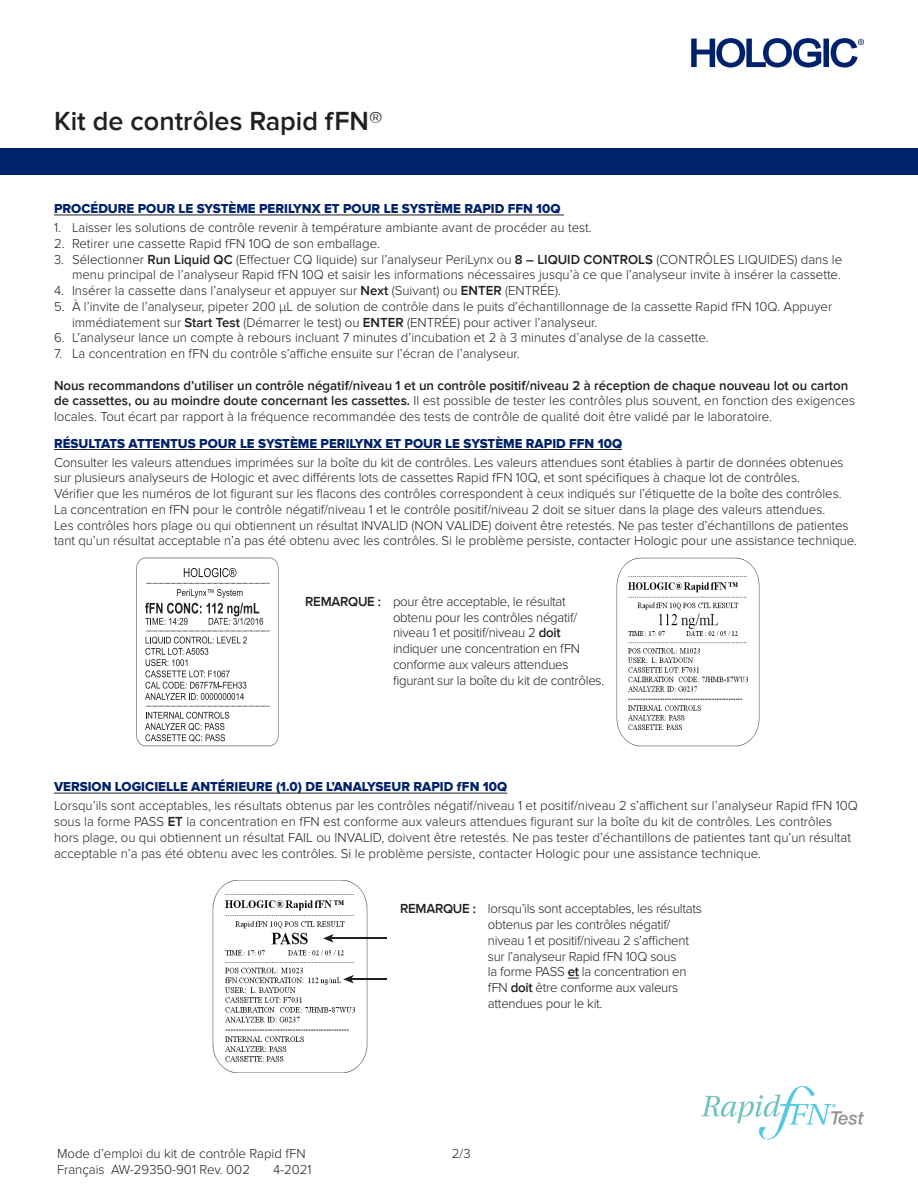
<style>
.page{position:relative;width:918px;height:1188px;background:#fff}
.page>*{position:absolute;margin:0;border:0;box-sizing:border-box;transform-origin:0 0}
.t1{font:600 27px "Proxima Nova";color:#231f20}
.Text{font:300 13.5px/15.8px "Proxima Nova";letter-spacing:-.005em;color:#231f20}
.Text_indented{font:300 13.5px/15.8px "Proxima Nova";color:#231f20;text-align:right}
.Note_text_in_table{font:300 13.5px/15.8px "Proxima Nova";letter-spacing:-.02em;color:#231f20}
.Section_name{font:13.5px "Proxima Nova Extrabld";color:#00226b}
.s1{font-weight:600}
</style>
<div class="page">
<div style="left:0;top:149px;width:918px;height:26px;background:#00226b"></div>
<svg style="left:691px;top:38px;width:173px;height:30px"></svg>
<svg style="left:701px;top:1086px;width:163px;height:54px"></svg>
<hr style="left:54px;top:215px;width:510px;height:1px;background:#231f20">
<hr style="left:54px;top:449px;width:568px;height:1px;background:#231f20">
<hr style="left:54px;top:793px;width:453px;height:1px;background:#231f20">
<svg style="left:136px;top:557px;width:143px;height:189px"></svg>
<img style="left:617px;top:558px;width:142px;height:188px">
<img style="left:213px;top:880px;width:154px;height:192px">
<hr style="left:331px;top:938px;width:56px;height:1px;background:#231f20">
<svg style="left:323px;top:934px;width:11px;height:9px"></svg>
<hr style="left:351px;top:979px;width:36px;height:1px;background:#231f20">
<svg style="left:343px;top:975px;width:11px;height:9px"></svg>
<h1 class="t1" style="left:54px;top:106px;width:330px">Kit de contrôles Rapid fFN®</h1>
<p class="Section_name" style="left:54px;top:201px;width:508px">PROCÉDURE POUR LE SYSTÈME PERILYNX ET POUR LE SYSTÈME RAPID FFN 10Q</p>
<p class="Text_indented" style="left:54px;top:220px;width:539px">1. Laisser les solutions de contrôle revenir à température ambiante avant de procéder au test.</p>
<p class="Text_indented" style="left:54px;top:236px;width:328px">2. Retirer une cassette Rapid fFN 10Q de son emballage.</p>
<p class="Text_indented" style="left:54px;top:251px;width:790px">3. Sélectionner <span class="s1">Run Liquid QC</span> (Effectuer CQ liquide) sur l’analyseur PeriLynx ou <span class="s1">8 – LIQUID CONTROLS</span> (CONTRÔLES LIQUIDES) dans le menu principal de l’analyseur Rapid fFN 10Q et saisir les informations nécessaires jusqu’à ce que l’analyseur invite à insérer la cassette.</p>
<p class="Text_indented" style="left:54px;top:283px;width:508px">4. Insérer la cassette dans l’analyseur et appuyer sur <span class="s1">Next</span> (Suivant) ou <span class="s1">ENTER</span> (ENTRÉE).</p>
<p class="Text_indented" style="left:72px;top:299px;width:762px;text-align:left;text-indent:-18px">5. À l’invite de l’analyseur, pipeter 200 µL de solution de contrôle dans le puits d’échantillonnage de la cassette Rapid fFN 10Q. Appuyer immédiatement sur <span class="s1">Start Test</span> (Démarrer le test) ou <span class="s1">ENTER</span> (ENTRÉE) pour activer l’analyseur.</p>
<p class="Text_indented" style="left:54px;top:330px;width:656px">6. L’analyseur lance un compte à rebours incluant 7 minutes d’incubation et 2 à 3 minutes d’analyse de la cassette.</p>
<p class="Text_indented" style="left:54px;top:346px;width:467px">7. La concentration en fFN du contrôle s’affiche ensuite sur l’écran de l’analyseur.</p>
<p class="Text" style="left:54px;top:377px;width:803px"><span class="s1">Nous recommandons d’utiliser un contrôle négatif/niveau 1 et un contrôle positif/niveau 2 à réception de chaque nouveau lot ou carton de cassettes, ou au moindre doute concernant les cassettes.</span> Il est possible de tester les contrôles plus souvent, en fonction des exigences locales. Tout écart par rapport à la fréquence recommandée des tests de contrôle de qualité doit être validé par le laboratoire.</p>
<p class="Section_name" style="left:54px;top:435px;width:570px">RÉSULTATS ATTENTUS POUR LE SYSTÈME PERILYNX ET POUR LE SYSTÈME RAPID FFN 10Q</p>
<p class="Text" style="left:54px;top:454px;width:805px">Consulter les valeurs attendues imprimées sur la boîte du kit de contrôles. Les valeurs attendues sont établies à partir de données obtenues sur plusieurs analyseurs de Hologic et avec différents lots de cassettes Rapid fFN 10Q, et sont spécifiques à chaque lot de contrôles.<br>Vérifier que les numéros de lot figurant sur les flacons des contrôles correspondent à ceux indiqués sur l’étiquette de la boîte des contrôles.<br>La concentration en fFN pour le contrôle négatif/niveau 1 et le contrôle positif/niveau 2 doit se situer dans la plage des valeurs attendues.<br>Les contrôles hors plage ou qui obtiennent un résultat INVALID (NON VALIDE) doivent être retestés. Ne pas tester d’échantillons de patientes tant qu’un résultat acceptable n’a pas été obtenu avec les contrôles. Si le problème persiste, contacter Hologic pour une assistance technique.</p>
<p class="Note_text_in_table" style="left:393px;top:594px;width:213px;text-indent:-88px"><span class="s1">REMARQUE :</span> pour être acceptable, le résultat obtenu pour les contrôles négatif/ niveau 1 et positif/niveau 2 <span class="s1">doit </span>indiquer une concentration en fFN conforme aux valeurs attendues figurant sur la boîte du kit de contrôles.</p>
<p class="Section_name" style="left:54px;top:779px;width:455px">VERSION LOGICIELLE ANTÉRIEURE (1.0) DE L’ANALYSEUR RAPID fFN 10Q</p>
<p class="Text" style="left:54px;top:798px;width:806px">Lorsqu’ils sont acceptables, les résultats obtenus par les contrôles négatif/niveau 1 et positif/niveau 2 s’affichent sur l’analyseur Rapid fFN 10Q sous la forme PASS <span class="s1">ET</span> la concentration en fFN est conforme aux valeurs attendues figurant sur la boîte du kit de contrôles. Les contrôles hors plage, ou qui obtiennent un résultat FAIL ou INVALID, doivent être retestés. Ne pas tester d’échantillons de patientes tant qu’un résultat acceptable n’a pas été obtenu avec les contrôles. Si le problème persiste, contacter Hologic pour une assistance technique.</p>
<p class="Note_text_in_table" style="left:488px;top:901px;width:215px;text-indent:-88px"><span class="s1">REMARQUE :</span> lorsqu’ils sont acceptables, les résultats obtenus par les contrôles négatif/ niveau 1 et positif/niveau 2 s’affichent sur l’analyseur Rapid fFN 10Q sous<br>la forme PASS <span class="s1">et</span> la concentration en fFN <span class="s1">doit</span> être conforme aux valeurs attendues pour le kit.</p>
<p class="Text" style="left:57px;top:1146px;width:250px">Mode d’emploi du kit de contrôle Rapid fFN</p>
<p class="Text" style="left:452px;top:1146px;width:20px">2/3</p>
<p class="Text" style="left:57px;top:1161px;width:195px">Français AW-29350-901 Rev. 002</p>
<p class="Text" style="left:273px;top:1161px;width:40px">4-2021</p>
</div>
